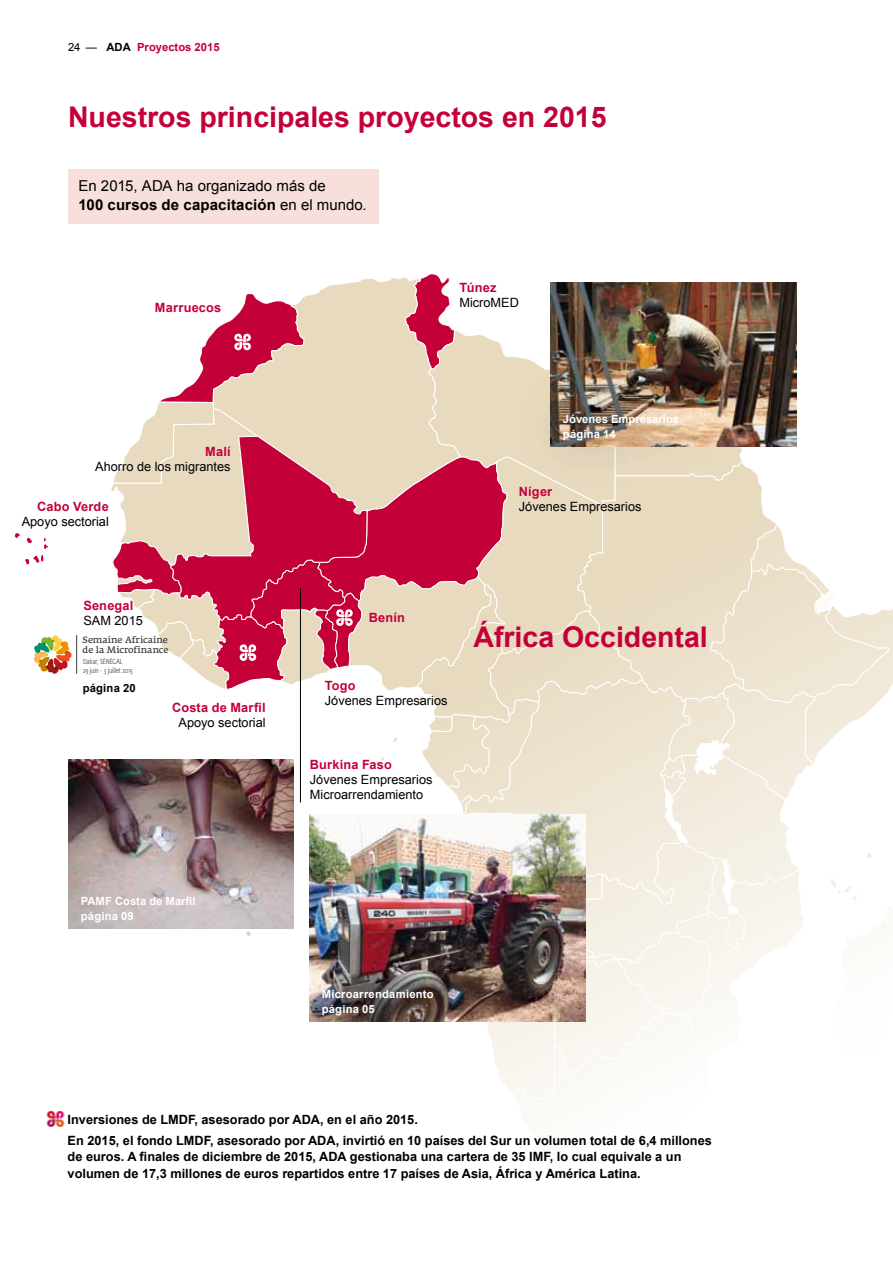
<style>
.page{position:relative;width:893px;height:1263px;background:#fff}
.page>*{position:absolute;margin:0;border:0;box-sizing:border-box;transform-origin:0 0}
.t1{font:700 28.5px "Arial";color:#c40038}
.t2{font:15px/19.5px "Arial";color:#000}
.t3{font:700 12.75px/20.7px "Arial";color:#000}
.t4{font:12.75px/15px "Arial";color:#000}
.t5{font:700 12.75px "Arial";letter-spacing:.015em;color:#c40038}
.t6{font:700 11.25px/15px "Arial";letter-spacing:.015em;color:#fff}
.t7{font:700 11.25px "Arial";color:#c40038}
.t8{font:700 11.25px "Arial";letter-spacing:.02em;color:#000}
.t9{font:9.15px/9.6px "Fedra Serif A";letter-spacing:-.005em;color:#3c3c3b}
.t10{font:300 7.2px/8.6px "Fedra Sans Cond Std";color:#3c3c3b}
.s1{font-weight:400;color:#000}
.s2{color:#000}
.s3{font-weight:700}
</style>
<div class="page">
<svg style="left:15px;top:533px;width:33px;height:31px"></svg>
<img style="left:46px;top:1110px;width:19px;height:17px">
<img style="left:68px;top:759px;width:41px;height:169px">
<hr style="left:76px;top:635px;width:1px;height:39px;background:#3c3c3b">
<svg style="left:34px;top:635px;width:38px;height:39px"></svg>
<div style="left:68px;top:169px;width:310px;height:54px;background:#f7dfdb"></div>
<img style="left:109px;top:273px;width:784px;height:842px">
<p class="t7" style="left:68px;top:39px;width:153px"><span class="s1">24 —</span> <span class="s2">ADA</span> Proyectos 2015</p>
<h1 class="t1" style="left:68px;top:98px;width:540px">Nuestros principales proyectos en 2015</h1>
<p class="t2" style="left:79px;top:176px;width:290px">En 2015, ADA ha organizado más de<br><span class="s3">100 cursos de capacitación</span> en el mundo.</p>
<p class="t5" style="left:155px;top:299px;width:68px">Marruecos</p>
<p class="t5" style="left:459px;top:279px;width:39px">Túnez</p>
<p class="t4" style="left:459px;top:295px;width:61px">MicroMED</p>
<p class="t5" style="left:205px;top:443px;width:27px">Malí</p>
<p class="t4" style="left:95px;top:459px;width:137px">Ahorro de los migrantes</p>
<p class="t5" style="left:37px;top:498px;width:73px">Cabo Verde</p>
<p class="t4" style="left:22px;top:514px;width:89px">Apoyo sectorial</p>
<p class="t5" style="left:83px;top:597px;width:52px">Senegal</p>
<p class="t4" style="left:83px;top:613px;width:61px">SAM 2015</p>
<p class="t10" style="left:83px;top:657px;width:51px">Dakar, SÉNÉGAL<br>29 juin - 3 juillet 2015</p>
<p class="t9" style="left:83px;top:635px;width:87px">Semaine Africaine de la Microfinance</p>
<p class="t8" style="left:83px;top:681px;width:55px">página 20</p>
<p class="t5" style="left:172px;top:699px;width:95px">Costa de Marfil</p>
<p class="t4" style="left:179px;top:715px;width:89px">Apoyo sectorial</p>
<p class="t6" style="left:81px;top:894px;width:116px">PAMF Costa de Marfil página 09</p>
<p class="t6" style="left:563px;top:412px;width:118px">Jóvenes Empresarios página 14</p>
<p class="t5" style="left:519px;top:483px;width:35px">Níger</p>
<p class="t4" style="left:519px;top:499px;width:124px">Jóvenes Empresarios</p>
<p class="t5" style="left:369px;top:609px;width:38px">Benín</p>
<p class="t5" style="left:325px;top:677px;width:32px">Togo</p>
<p class="t4" style="left:325px;top:693px;width:124px">Jóvenes Empresarios</p>
<p class="t5" style="left:310px;top:756px;width:83px">Burkina Faso</p>
<p class="t4" style="left:310px;top:772px;width:124px">Jóvenes Empresarios<br>Microarrendamiento</p>
<h1 class="t1" style="left:473px;top:618px;width:236px">África Occidental</h1>
<p class="t6" style="left:322px;top:987px;width:113px">Microarrendamiento página 05</p>
<p class="t3" style="left:68px;top:1110px;width:646px">Inversiones de LMDF, asesorado por ADA, en el año 2015.<br>En 2015, el fondo LMDF, asesorado por ADA, invirtió en 10 países del Sur un volumen total de 6,4 millones</p>
<p class="t3" style="left:68px;top:1149px;width:615px;line-height:16.5px">de euros. A finales de diciembre de 2015, ADA gestionaba una cartera de 35 IMF, lo cual equivale a un volumen de 17,3 millones de euros repartidos entre 17 países de Asia, África y América Latina.</p>
</div>
